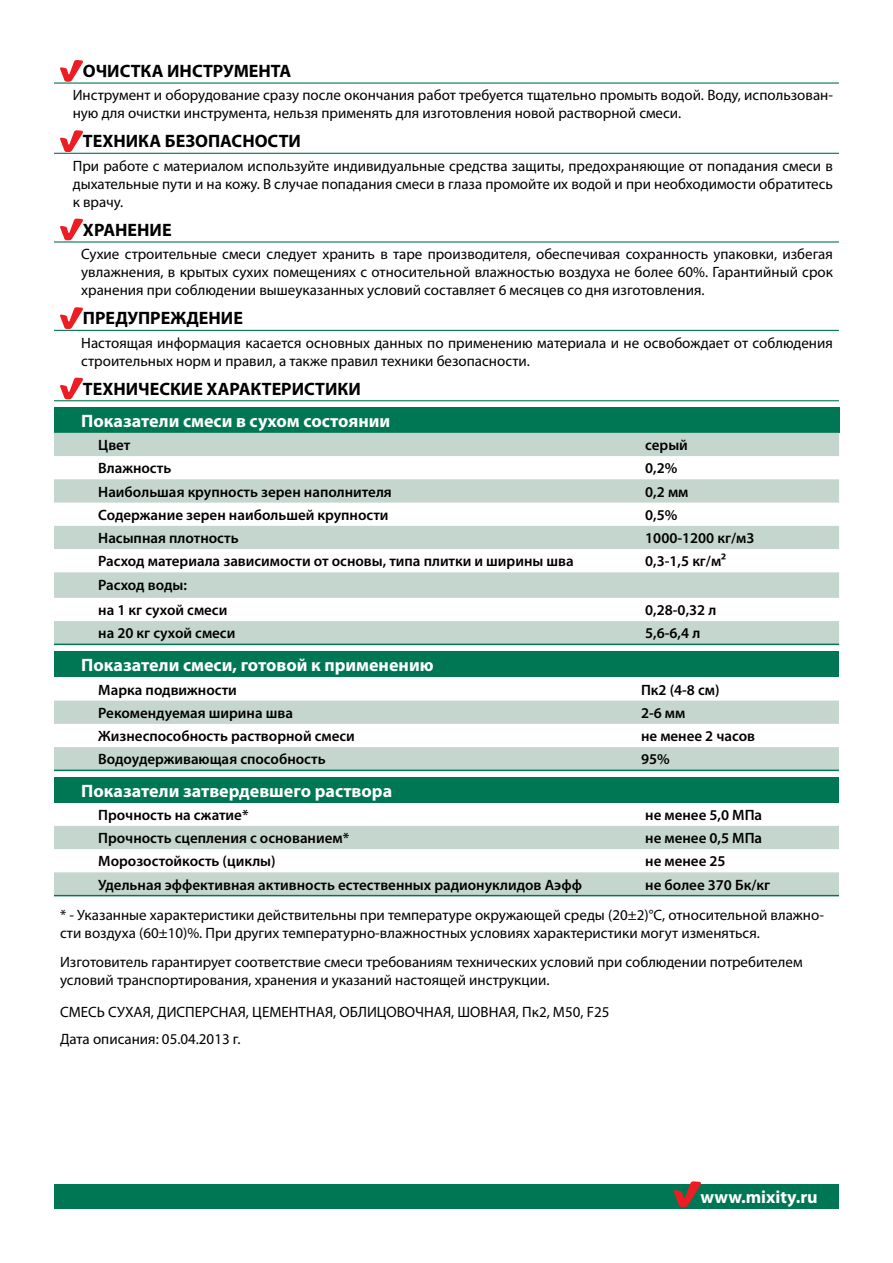
<style>
.page{position:relative;width:893px;height:1263px;background:#fff}
.page>*{position:absolute;margin:0;border:0;box-sizing:border-box;transform-origin:0 0}
.t1{font:700 18px "Myriad Pro";color:#fff}
.t2{font:700 18px "Myriad Pro";color:#000}
.t3{font:15px/18px "Myriad Pro";color:#000}
.t4{font:600 15px/25.5px "Myriad Pro";color:#000}
</style>
<div class="page">
<hr style="left:54px;top:82px;width:785px;height:2px;background:#007754">
<hr style="left:54px;top:153px;width:785px;height:1px;background:#007754">
<hr style="left:54px;top:241px;width:785px;height:2px;background:#007754">
<hr style="left:54px;top:330px;width:785px;height:1px;background:#007754">
<hr style="left:54px;top:400px;width:785px;height:1px;background:#007754">
<svg style="left:60px;top:60px;width:23px;height:22px"></svg>
<svg style="left:60px;top:130px;width:23px;height:22px"></svg>
<svg style="left:60px;top:219px;width:23px;height:21px"></svg>
<svg style="left:60px;top:307px;width:23px;height:22px"></svg>
<svg style="left:60px;top:378px;width:23px;height:21px"></svg>
<div style="left:54px;top:407px;width:785px;height:26px;background:#007754"></div>
<svg style="left:54px;top:433px;width:785px;height:211px;fill:#c4d6cd"></svg>
<hr style="left:54px;top:644px;width:581px;height:1px;background:#007754">
<hr style="left:635px;top:644px;width:204px;height:1px;background:#007754">
<div style="left:54px;top:651px;width:785px;height:26px;background:#007754"></div>
<svg style="left:54px;top:701px;width:785px;height:69px;fill:#c4d6cd"></svg>
<hr style="left:54px;top:770px;width:581px;height:1px;background:#007754">
<hr style="left:635px;top:770px;width:204px;height:1px;background:#007754">
<div style="left:54px;top:777px;width:785px;height:26px;background:#007754"></div>
<svg style="left:54px;top:826px;width:785px;height:69px;fill:#c4d6cd"></svg>
<hr style="left:54px;top:895px;width:581px;height:1px;background:#007754">
<hr style="left:635px;top:895px;width:204px;height:1px;background:#007754">
<div style="left:54px;top:1184px;width:785px;height:25px;background:#007754"></div>
<svg style="left:674px;top:1181px;width:27px;height:26px"></svg>
<p class="t2" style="left:83px;top:59px;width:210px">ОЧИСТКА ИНСТРУМЕНТА</p>
<p class="t3" style="left:73px;top:86px;width:762px">Инструмент и оборудование сразу после окончания работ требуется тщательно промыть водой. Воду, использован&shy;ную для очистки инструмента, нельзя применять для изготовления новой растворной смеси.</p>
<p class="t2" style="left:83px;top:129px;width:220px">ТЕХНИКА БЕЗОПАСНОСТИ</p>
<p class="t3" style="left:73px;top:156px;width:762px;text-align:justify">При работе с материалом используйте индивидуальные средства защиты, предохраняющие от попадания смеси в дыхательные пути и на кожу. В случае попадания смеси в глаза промойте их водой и при необходимости обратитесь к врачу.</p>
<p class="t2" style="left:83px;top:218px;width:90px">ХРАНЕНИЕ</p>
<p class="t3" style="left:81px;top:245px;width:753px;text-align:justify">Сухие строительные смеси следует хранить в таре производителя, обеспечивая сохранность упаковки, избегая увлажнения, в крытых сухих помещениях с относительной влажностью воздуха не более 60%. Гарантийный срок хранения при соблюдении вышеуказанных условий составляет 6 месяцев со дня изготовления.</p>
<p class="t2" style="left:83px;top:307px;width:161px">ПРЕДУПРЕЖДЕНИЕ</p>
<p class="t3" style="left:81px;top:333px;width:753px">Настоящая информация касается основных данных по применению материала и не освобождает от соблюдения строительных норм и правил, а также правил техники безопасности.</p>
<p class="t2" style="left:83px;top:377px;width:279px">ТЕХНИЧЕСКИЕ ХАРАКТЕРИСТИКИ</p>
<p class="t1" style="left:81px;top:409px;width:311px">Показатели смеси в сухом состоянии</p>
<p class="t4" style="left:98px;top:432px;width:34px">Цвет</p>
<p class="t4" style="left:645px;top:432px;width:44px">серый</p>
<p class="t4" style="left:98px;top:455px;width:75px">Влажность</p>
<p class="t4" style="left:645px;top:455px;width:34px">0,2%</p>
<p class="t4" style="left:98px;top:478px;width:295px">Наибольшая крупность зерен наполнителя</p>
<p class="t4" style="left:645px;top:478px;width:45px">0,2 мм</p>
<p class="t4" style="left:98px;top:502px;width:292px">Содержание зерен наибольшей крупности</p>
<p class="t4" style="left:645px;top:502px;width:34px">0,5%</p>
<p class="t4" style="left:98px;top:525px;width:142px">Насыпная плотность</p>
<p class="t4" style="left:645px;top:525px;width:111px">1000-1200 кг/м3</p>
<p class="t4" style="left:98px;top:548px;width:477px">Расход материала зависимости от основы, типа плитки и ширины шва</p>
<p class="t4" style="left:645px;top:548px;width:83px">0,3-1,5 кг/м²</p>
<p class="t4" style="left:98px;top:571px;width:131px">Расход воды:<br>на 1 кг сухой смеси</p>
<p class="t4" style="left:645px;top:597px;width:73px">0,28-0,32 л</p>
<p class="t4" style="left:98px;top:620px;width:139px">на 20 кг сухой смеси</p>
<p class="t4" style="left:645px;top:620px;width:56px">5,6-6,4 л</p>
<p class="t1" style="left:81px;top:653px;width:354px">Показатели смеси, готовой к применению</p>
<p class="t4" style="left:98px;top:676px;width:140px">Марка подвижности</p>
<p class="t4" style="left:641px;top:676px;width:80px">Пк2 (4-8 см)</p>
<p class="t4" style="left:98px;top:700px;width:196px">Рекомендуемая ширина шва</p>
<p class="t4" style="left:641px;top:700px;width:46px">2-6 мм</p>
<p class="t4" style="left:98px;top:723px;width:258px">Жизнеспособность растворной смеси</p>
<p class="t4" style="left:641px;top:723px;width:116px">не менее 2 часов</p>
<p class="t4" style="left:98px;top:746px;width:229px">Водоудерживающая способность</p>
<p class="t4" style="left:641px;top:746px;width:30px">95%</p>
<p class="t1" style="left:81px;top:779px;width:312px">Показатели затвердевшего раствора</p>
<p class="t4" style="left:98px;top:802px;width:152px">Прочность на сжатие*</p>
<p class="t4" style="left:645px;top:802px;width:118px">не менее 5,0 МПа</p>
<p class="t4" style="left:98px;top:825px;width:252px">Прочность сцепления с основанием*</p>
<p class="t4" style="left:645px;top:825px;width:118px">не менее 0,5 МПа</p>
<p class="t4" style="left:98px;top:848px;width:179px">Морозостойкость (циклы)</p>
<p class="t4" style="left:645px;top:848px;width:82px">не менее 25</p>
<p class="t4" style="left:98px;top:871px;width:485px">Удельная эффективная активность естественных радионуклидов Аэфф</p>
<p class="t4" style="left:645px;top:871px;width:126px">не более 370 Бк/кг</p>
<p class="t3" style="left:60px;top:905px;width:765px">* - Указанные характеристики действительны при температуре окружающей среды (20±2)°С, относительной влажно&shy;сти воздуха (60±10)%. При других температурно-влажностных условиях характеристики могут изменяться.</p>
<p class="t3" style="left:60px;top:953px;width:744px">Изготовитель гарантирует соответствие смеси требованиям технических условий при соблюдении потребителем условий транспортирования, хранения и указаний настоящей инструкции.</p>
<p class="t3" style="left:60px;top:998px;width:551px;line-height:26.8px">СМЕСЬ СУХАЯ, ДИСПЕРСНАЯ, ЦЕМЕНТНАЯ, ОБЛИЦОВОЧНАЯ, ШОВНАЯ, Пк2, М50, F25<br>Дата описания: 05.04.2013 г.</p>
<p class="t1" style="left:700px;top:1185px;width:119px">www.mixity.ru</p>
</div>
